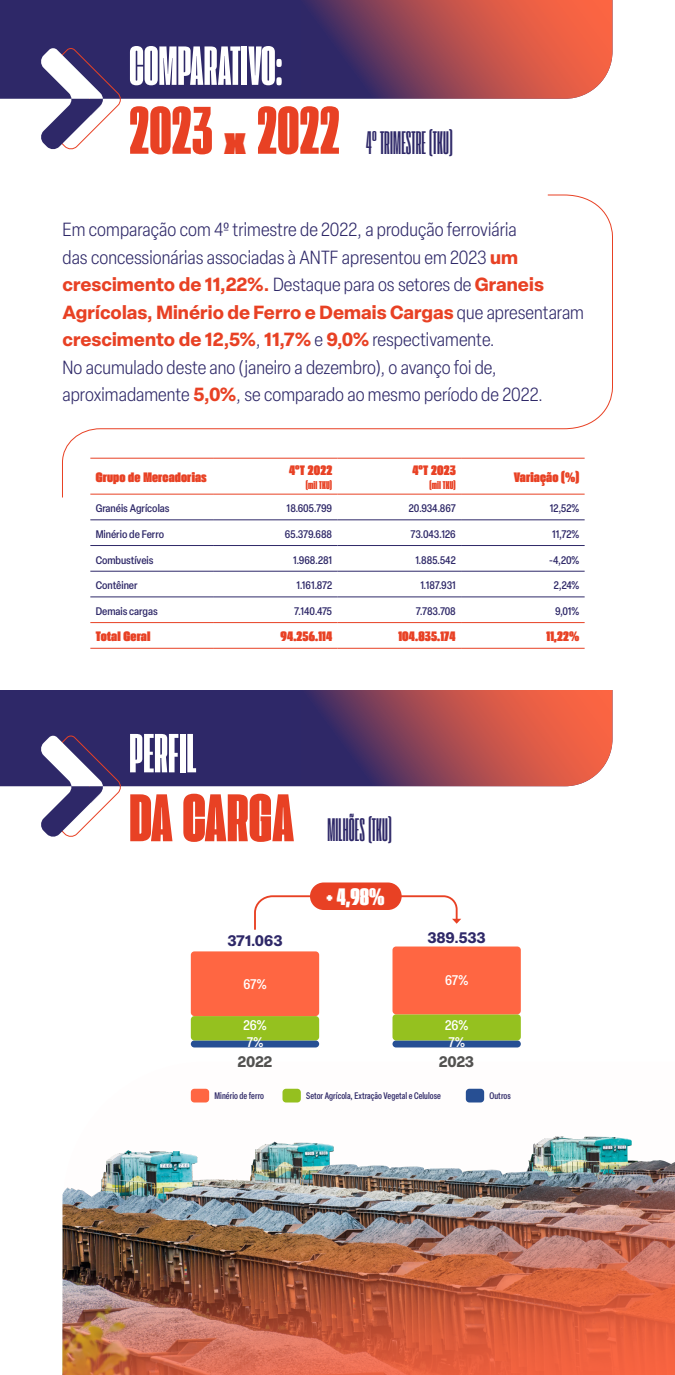
<style>
.page{position:relative;width:675px;height:1375px;background:#fff}
.page>*{position:absolute;margin:0;border:0;box-sizing:border-box;transform-origin:0 0}
.t1{font:70.62px "Extenda 40 Hecto";letter-spacing:.005em;color:#e84124}
.t2{font:57.81px "Extenda 30 Deca";letter-spacing:.005em;color:#fff}
.t3{font:34.25px "Extenda 20 Micro";letter-spacing:.005em;color:#2e2868}
.t4{font:31.25px "Extenda 90 Exa";color:#e84124}
.t5{font:25px "Extenda 50 Mega";color:#fff}
.t6{font:300 condensed 18.75px/27.5px "Elza";letter-spacing:.005em;color:#2e2868}
.t7{font:700 15.06px "Elza";letter-spacing:-.005em;color:#2e2868}
.t8{font:700 15.06px "Elza";color:#525251}
.t9{font:14.38px "Extenda 60 Giga";letter-spacing:.01em;color:#e84124}
.t10{font:500 condensed 13.75px "Elza";letter-spacing:-.01em;color:#fff}
.t11{font:11.88px "Extenda 40 Hecto";letter-spacing:.01em;color:#e84124}
.t12{font:500 condensed 10.88px "Elza";color:#2e2868}
.t13{font:500 condensed 9.38px "Elza";letter-spacing:.005em;color:#2e2868}
.s1{font-weight:700;font-stretch:normal;color:#e84124}
</style>
<div class="page">
<div style="left:0;top:690px;width:301px;height:96px;background:#2e2868"></div>
<svg style="left:40px;top:735px;width:82px;height:102px"></svg>
<div style="left:0;top:0;width:301px;height:99px;background:#2e2868"></div>
<svg style="left:40px;top:47px;width:82px;height:103px"></svg>
<hr style="left:90px;top:622px;width:124px;height:1px;background:#e84124">
<hr style="left:214px;top:622px;width:124px;height:1px;background:#e84124">
<hr style="left:338px;top:622px;width:123px;height:1px;background:#e84124">
<hr style="left:461px;top:622px;width:124px;height:1px;background:#e84124">
<hr style="left:90px;top:648px;width:124px;height:1px;background:#e84124">
<hr style="left:214px;top:648px;width:124px;height:1px;background:#e84124">
<hr style="left:338px;top:648px;width:123px;height:1px;background:#e84124">
<hr style="left:461px;top:648px;width:124px;height:1px;background:#e84124">
<hr style="left:90px;top:519px;width:124px;height:1px;background:#2e2868">
<hr style="left:214px;top:519px;width:124px;height:1px;background:#2e2868">
<hr style="left:338px;top:519px;width:123px;height:1px;background:#2e2868">
<hr style="left:461px;top:519px;width:124px;height:1px;background:#2e2868">
<hr style="left:90px;top:545px;width:124px;height:1px;background:#2e2868">
<hr style="left:214px;top:545px;width:124px;height:1px;background:#2e2868">
<hr style="left:338px;top:545px;width:123px;height:1px;background:#2e2868">
<hr style="left:461px;top:545px;width:124px;height:1px;background:#2e2868">
<hr style="left:90px;top:571px;width:124px;height:1px;background:#2e2868">
<hr style="left:214px;top:571px;width:124px;height:1px;background:#2e2868">
<hr style="left:338px;top:571px;width:123px;height:1px;background:#2e2868">
<hr style="left:461px;top:571px;width:124px;height:1px;background:#2e2868">
<hr style="left:90px;top:596px;width:124px;height:1px;background:#2e2868">
<hr style="left:214px;top:596px;width:124px;height:1px;background:#2e2868">
<hr style="left:338px;top:596px;width:123px;height:1px;background:#2e2868">
<hr style="left:461px;top:596px;width:124px;height:1px;background:#2e2868">
<svg style="left:62px;top:195px;width:551px;height:303px"></svg>
<svg style="left:254px;top:895px;width:207px;height:35px"></svg>
<div style="left:191px;top:1040px;width:128px;height:7px;background:#264f94;border-radius:4px"></div>
<div style="left:393px;top:1040px;width:128px;height:7px;background:#264f94;border-radius:4px"></div>
<div style="left:191px;top:1016px;width:128px;height:24px;background:#95c11f;border-radius:4px"></div>
<div style="left:393px;top:1014px;width:128px;height:26px;background:#95c11f;border-radius:4px"></div>
<div style="left:191px;top:951px;width:128px;height:65px;background:#ff6642;border-radius:4px"></div>
<div style="left:393px;top:947px;width:128px;height:67px;background:#ff6642;border-radius:4px"></div>
<div style="left:310px;top:882px;width:92px;height:28px;background:#e84124;border-radius:14px"></div>
<svg style="left:301px;top:0;width:312px;height:99px"></svg>
<svg style="left:301px;top:690px;width:312px;height:96px"></svg>
<img style="left:62px;top:1088px;width:613px;height:287px">
<h2 class="t2" style="left:129px;top:27px;width:155px">COMPARATIVO:</h2>
<h1 class="t1" style="left:129px;top:83px;width:85px">2023</h1>
<h3 class="t4" style="left:224px;top:121px;width:23px">X</h3>
<h1 class="t1" style="left:257px;top:83px;width:84px">2022</h1>
<h3 class="t3" style="left:366px;top:120px;width:88px">4º TRIMESTRE (TKU)</h3>
<p class="t6" style="left:62px;top:216px;width:523px">Em comparação com 4º trimestre de 2022, a produção ferroviária<br>das concessionárias associadas à ANTF apresentou em 2023 <span class="s1">um crescimento de 11,22%.</span> Destaque para os setores de <span class="s1">Graneis Agrícolas, Minério de Ferro e Demais Cargas</span> que apresentaram <span class="s1">crescimento de 12,5%</span>, <span class="s1">11,7%</span> e <span class="s1">9,0%</span> respectivamente.<br>No acumulado deste ano (janeiro a dezembro), o avanço foi de, aproximadamente <span class="s1">5,0%</span>, se comparado ao mesmo período de 2022.</p>
<p class="t9" style="left:96px;top:467px;width:113px">Grupo de Mercadorias</p>
<p class="t9" style="left:289px;top:460px;width:45px">4ºT 2022</p>
<p class="t11" style="left:306px;top:477px;width:28px">(mil TKU)</p>
<p class="t9" style="left:412px;top:460px;width:45px">4ºT 2023</p>
<p class="t11" style="left:430px;top:477px;width:28px">(mil TKU)</p>
<p class="t9" style="left:514px;top:467px;width:67px">Variação (%)</p>
<p class="t12" style="left:96px;top:501px;width:75px">Granéis Agrícolas</p>
<p class="t12" style="left:287px;top:501px;width:47px">18.605.799</p>
<p class="t12" style="left:409px;top:501px;width:48px">20.934.867</p>
<p class="t12" style="left:550px;top:501px;width:31px">12,52%</p>
<p class="t12" style="left:96px;top:527px;width:70px">Minério de Ferro</p>
<p class="t12" style="left:285px;top:527px;width:49px">65.379.688</p>
<p class="t12" style="left:411px;top:527px;width:47px">73.043.126</p>
<p class="t12" style="left:552px;top:527px;width:29px">11,72%</p>
<p class="t12" style="left:96px;top:552px;width:59px">Combustíveis</p>
<p class="t12" style="left:293px;top:552px;width:40px">1.968.281</p>
<p class="t12" style="left:415px;top:552px;width:42px">1.885.542</p>
<p class="t12" style="left:549px;top:552px;width:32px">-4,20%</p>
<p class="t12" style="left:96px;top:578px;width:44px">Contêiner</p>
<p class="t12" style="left:296px;top:578px;width:37px">1.161.872</p>
<p class="t12" style="left:420px;top:578px;width:37px">1.187.931</p>
<p class="t12" style="left:554px;top:578px;width:27px">2,24%</p>
<p class="t12" style="left:96px;top:604px;width:64px">Demais cargas</p>
<p class="t12" style="left:294px;top:604px;width:40px">7.140.475</p>
<p class="t12" style="left:416px;top:604px;width:41px">7.783.708</p>
<p class="t12" style="left:555px;top:604px;width:26px">9,01%</p>
<p class="t9" style="left:96px;top:626px;width:56px">Total Geral</p>
<p class="t9" style="left:281px;top:626px;width:53px">94.256.114</p>
<p class="t9" style="left:399px;top:626px;width:59px">104.835.174</p>
<p class="t9" style="left:547px;top:626px;width:34px">11,22%</p>
<h2 class="t2" style="left:129px;top:715px;width:69px">PERFIL</h2>
<h1 class="t1" style="left:129px;top:770px;width:166px">DA CARGA</h1>
<p class="t7" style="left:227px;top:930px;width:57px">371.063</p>
<h3 class="t3" style="left:327px;top:807px;width:66px">MILHÕES (TKU)</h3>
<h3 class="t5" style="left:327px;top:879px;width:60px">+ 4,98%</h3>
<p class="t7" style="left:427px;top:926px;width:60px">389.533</p>
<p class="t10" style="left:243px;top:975px;width:25px">67%</p>
<p class="t10" style="left:445px;top:971px;width:25px">67%</p>
<p class="t10" style="left:243px;top:1016px;width:25px">26%</p>
<p class="t8" style="left:238px;top:1050px;width:36px">2022</p>
<p class="t10" style="left:445px;top:1016px;width:25px">26%</p>
<p class="t10" style="left:247px;top:1033px;width:18px">7%</p>
<p class="t10" style="left:448px;top:1033px;width:18px">7%</p>
<p class="t8" style="left:439px;top:1050px;width:37px">2023</p>
<p class="t13" style="left:214px;top:1089px;width:51px">Minério de ferro</p>
<p class="t13" style="left:306px;top:1089px;width:136px">Setor Agrícola, Extração Vegetal e Celulose</p>
<p class="t13" style="left:489px;top:1089px;width:23px">Outros</p>
</div>
